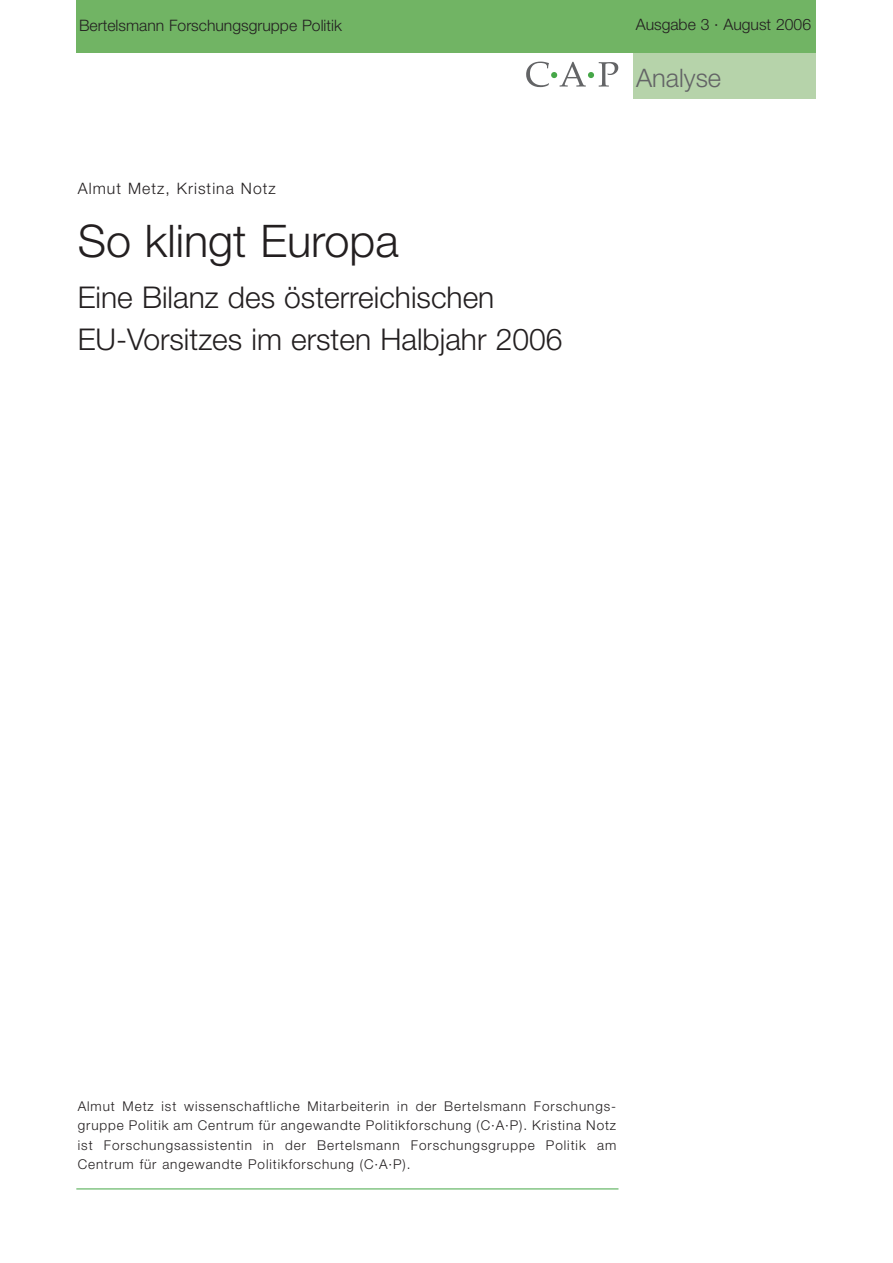
<style>
.page{position:relative;width:893px;height:1263px;background:#fff}
.page>*{position:absolute;margin:0;border:0;box-sizing:border-box;transform-origin:0 0}
.t1{font:300 45px "Helvetica Neue";color:#231f20}
.t2{font:300 30px/42px "Helvetica Neue";color:#231f20}
.t3{font:300 25.5px "Helvetica Neue";color:#636466}
.t4{font:300 15.75px "Helvetica Neue";color:#231f20}
.t5{font:300 15.75px "Helvetica Neue";letter-spacing:.065em;color:#231f20}
.t6{font:300 13.5px/19.5px "Helvetica Neue";letter-spacing:.065em;color:#231f20;text-align:justify}
</style>
<div class="page">
<div style="left:633px;top:1px;width:183px;height:97px;background:#b6d3aa"></div>
<div style="left:76px;top:1px;width:740px;height:52px;background:#71b464"></div>
<svg style="left:526px;top:62px;width:92px;height:25px"></svg>
<hr style="left:76px;top:1188px;width:542px;height:1px;background:#46a748">
<p class="t4" style="left:79px;top:19px;width:264px">Bertelsmann Forschungsgruppe Politik</p>
<p class="t5" style="left:78px;top:183px;width:200px">Almut Metz, Kristina Notz</p>
<h1 class="t1" style="left:78px;top:225px;width:322px">So klingt Europa</h1>
<h2 class="t2" style="left:78px;top:279px;width:486px">Eine Bilanz des österreichischen<br>EU-Vorsitzes im ersten Halbjahr 2006</h2>
<p class="t4" style="left:636px;top:18px;width:177px">Ausgabe 3 · August 2006</p>
<h3 class="t3" style="left:636px;top:68px;width:87px">Analyse</h3>
<p class="t6" style="left:78px;top:1097px;width:540px">Almut Metz ist wissenschaftliche Mitarbeiterin in der Bertelsmann Forschungs&shy;gruppe Politik am Centrum für angewandte Politikforschung (C·A·P). Kristina Notz ist Forschungsassistentin in der Bertelsmann Forschungsgruppe Politik am Centrum für angewandte Politikforschung (C·A·P).</p>
</div>
